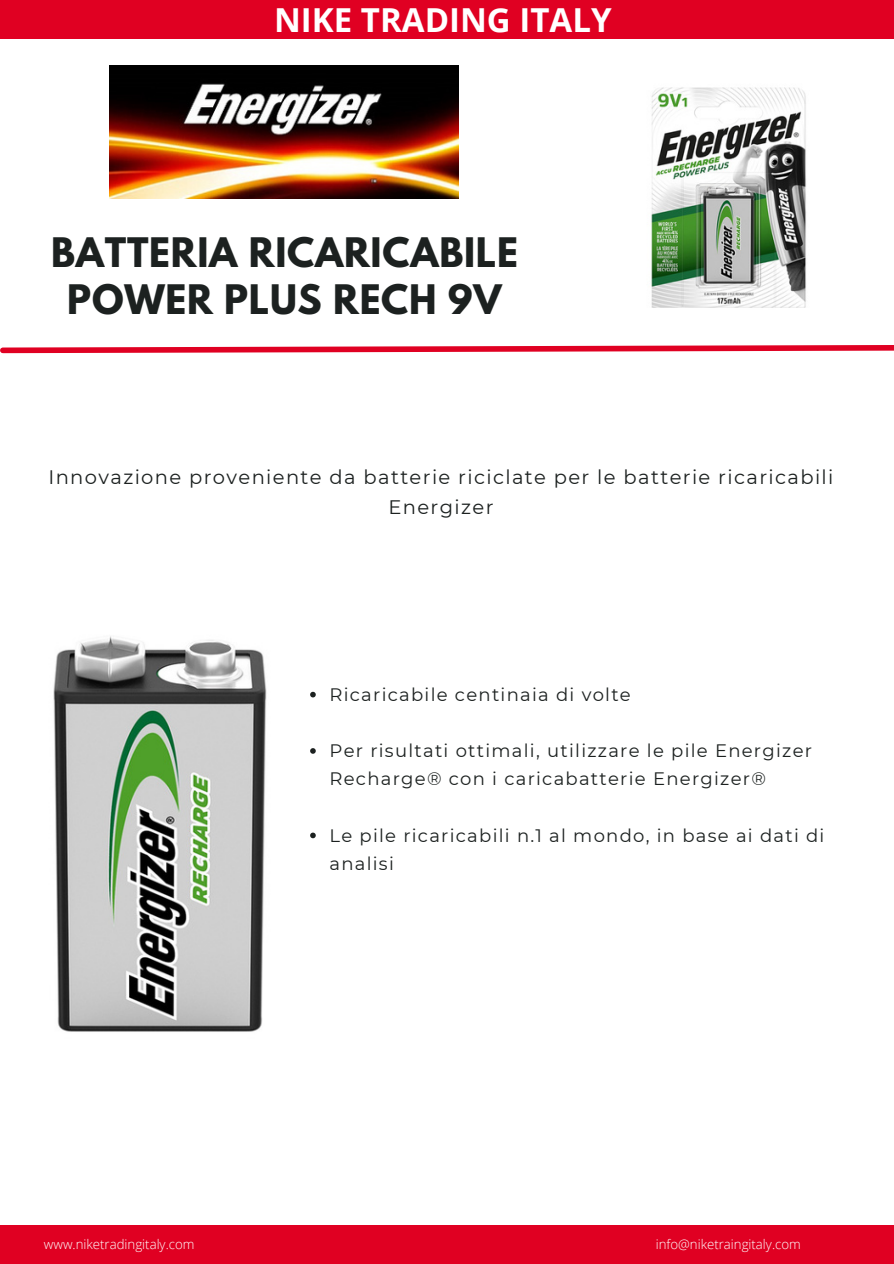
<style>
.page{position:relative;width:894px;height:1264px;background:#fff}
.page>*{position:absolute;margin:0;border:0;box-sizing:border-box;transform-origin:0 0}
.t1{font:700 36px/47.2px "League Spartan";letter-spacing:.02em;color:#1c2120;text-align:center}
.t2{font:700 33px "Open Sans";color:#fff}
.t3{font:19.5px/30.5px "Montserrat";letter-spacing:.07em;color:#1c2120;text-align:center}
.t4{font:18px/28.2px "Montserrat";letter-spacing:.07em;color:#1c2120}
.t5{font:300 13.2px "Open Sans";color:#fff}
</style>
<div class="page">
<div style="left:0;top:0;width:893px;height:39px;background:#e00022"></div>
<div style="left:0;top:1224px;width:893px;height:39px;background:#e00022"></div>
<svg style="left:0;top:345px;width:893px;height:9px"></svg>
<img style="left:109px;top:65px;width:349px;height:133px">
<img style="left:53px;top:636px;width:214px;height:396px">
<img style="left:651px;top:87px;width:155px;height:221px">
<svg style="left:310px;top:691px;width:6px;height:6px"></svg>
<svg style="left:310px;top:748px;width:6px;height:5px"></svg>
<svg style="left:310px;top:832px;width:6px;height:6px"></svg>
<h2 class="t2" style="left:274px;top:-4px;width:339px">NIKE TRADING ITALY</h2>
<h1 class="t1" style="left:51px;top:233px;width:468px">BATTERIA RICARICABILE<br>POWER PLUS RECH 9V</h1>
<p class="t3" style="left:48px;top:461px;width:786px">Innovazione proveniente da batterie riciclate per le batterie ricaricabili<br>Energizer</p>
<p class="t4" style="left:329px;top:680px;width:303px">Ricaricabile centinaia di volte</p>
<p class="t4" style="left:329px;top:736px;width:484px">Per risultati ottimali, utilizzare le pile Energizer<br>Recharge® con i caricabatterie Energizer®</p>
<p class="t4" style="left:329px;top:821px;width:496px">Le pile ricaricabili n.1 al mondo, in base ai dati di analisi</p>
<p class="t5" style="left:44px;top:1234px;width:152px">www.niketradingitaly.com</p>
<p class="t5" style="left:655px;top:1234px;width:146px">info@niketraingitaly.com</p>
</div>
